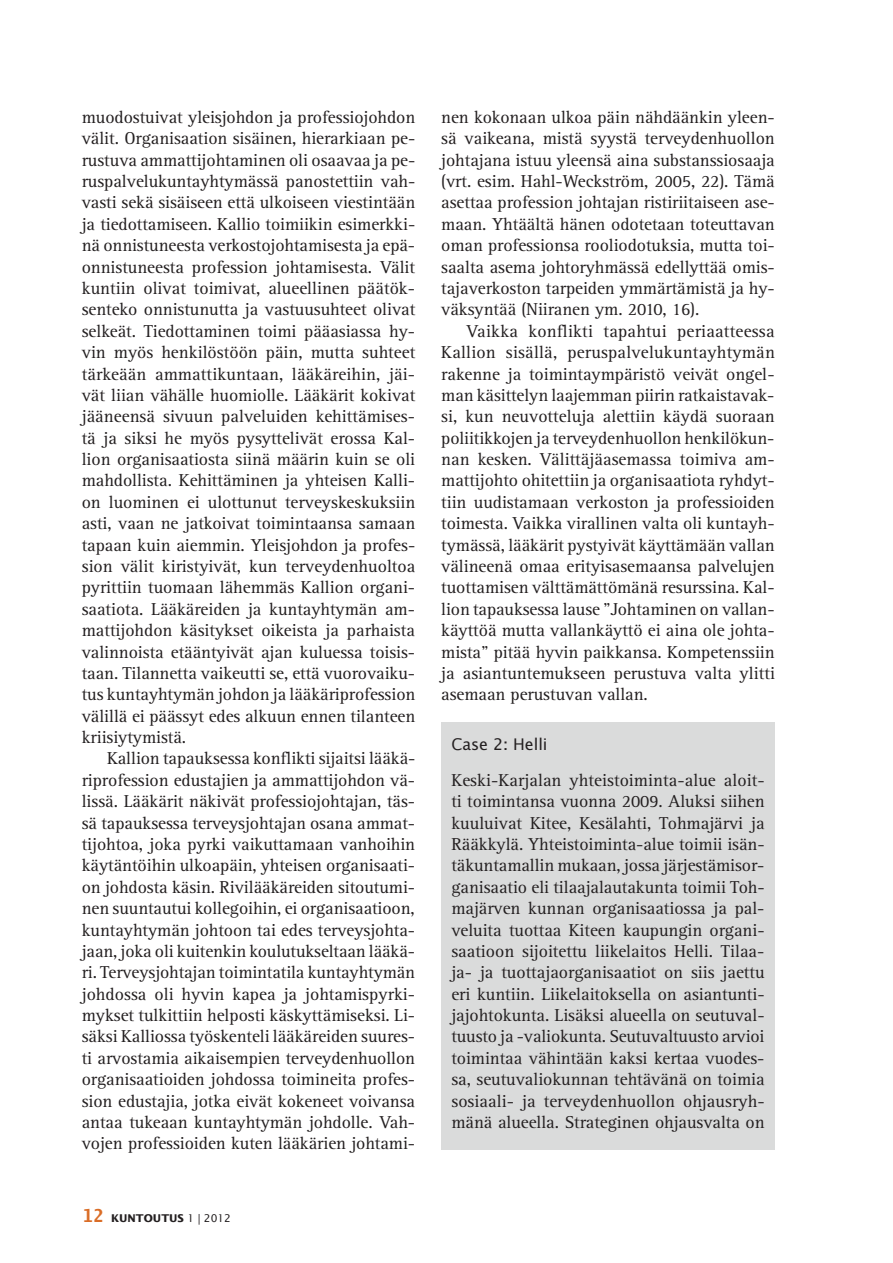
<style>
.page{position:relative;width:893px;height:1263px;background:#fff}
.page>*{position:absolute;margin:0;border:0;box-sizing:border-box;transform-origin:0 0}
.t1{font:17.85px/21.5px "Rotis Serif Std";letter-spacing:-.005em;color:#231f20;text-align:justify}
.t2{font:16.05px "Lucida Sans Std";letter-spacing:-.005em;color:#231f20}
.t3{font:700 10.65px "Lucida Sans Std";color:#231f20}
.s1{font-family:"Lucida Sans Typewriter Std";font-size:17.85px;color:#da6d27}
.s2{font-weight:400}
</style>
<div class="page">
<div style="left:441px;top:722px;width:334px;height:428px;background:#dadbdb"></div>
<p class="t1" style="left:82px;top:108px;width:335px">muodostuivat yleisjohdon ja professiojohdon välit. Organisaation sisäinen, hierarkiaan pe&shy;rustuva ammattijohtaminen oli osaavaa ja pe&shy;ruspalvelukuntayhtymässä panostettiin vah&shy;vasti sekä sisäiseen että ulkoiseen viestintään ja tiedottamiseen. Kallio toimiikin esimerkki&shy;nä onnistuneesta verkostojohtamisesta ja epä&shy;onnistuneesta profession johtamisesta. Välit kuntiin olivat toimivat, alueellinen päätök&shy;senteko onnistunutta ja vastuusuhteet olivat selkeät. Tiedottaminen toimi pääasiassa hy&shy;vin myös henkilöstöön päin, mutta suhteet tärkeään ammattikuntaan, lääkäreihin, jäi&shy;vät liian vähälle huomiolle. Lääkärit kokivat jääneensä sivuun palveluiden kehittämises&shy;tä ja siksi he myös pysyttelivät erossa Kal&shy;lion organisaatiosta siinä määrin kuin se oli mahdollista. Kehittäminen ja yhteisen Kalli&shy;on luominen ei ulottunut terveyskeskuksiin asti, vaan ne jatkoivat toimintaansa samaan tapaan kuin aiemmin. Yleisjohdon ja profes&shy;sion välit kiristyivät, kun terveydenhuoltoa pyrittiin tuomaan lähemmäs Kallion organi&shy;saatiota. Lääkäreiden ja kuntayhtymän am&shy;mattijohdon käsitykset oikeista ja parhaista valinnoista etääntyivät ajan kuluessa toisis&shy;taan. Tilannetta vaikeutti se, että vuorovaiku&shy;tus kuntayhtymän johdon ja lääkäriprofession välillä ei päässyt edes alkuun ennen tilanteen kriisiytymistä.</p>
<p class="t1" style="left:82px;top:750px;width:335px;text-indent:25px">Kallion tapauksessa konflikti sijaitsi lääkä&shy;riprofession edustajien ja ammattijohdon vä&shy;lissä. Lääkärit näkivät professiojohtajan, täs&shy;sä tapauksessa terveysjohtajan osana ammat&shy;tijohtoa, joka pyrki vaikuttamaan vanhoihin käytäntöihin ulkoapäin, yhteisen organisaati&shy;on johdosta käsin. Rivilääkäreiden sitoutumi&shy;nen suuntautui kollegoihin, ei organisaatioon, kuntayhtymän johtoon tai edes terveysjohta&shy;jaan, joka oli kuitenkin koulutukseltaan lääkä&shy;ri. Terveysjohtajan toimintatila kuntayhtymän johdossa oli hyvin kapea ja johtamispyrki&shy;mykset tulkittiin helposti käskyttämiseksi. Li&shy;säksi Kalliossa työskenteli lääkäreiden suures&shy;ti arvostamia aikaisempien terveydenhuollon organisaatioiden johdossa toimineita profes&shy;sion edustajia, jotka eivät kokeneet voivansa antaa tukeaan kuntayhtymän johdolle. Vah&shy;vojen professioiden kuten lääkärien johtami-</p>
<p class="t3" style="left:83px;top:1214px;width:150px"><span class="s1">12</span> KUNTOUTUS <span class="s2">1 | 2012</span></p>
<p class="t1" style="left:441px;top:108px;width:335px">nen kokonaan ulkoa päin nähdäänkin yleen&shy;sä vaikeana, mistä syystä terveydenhuollon johtajana istuu yleensä aina substanssiosaaja (vrt. esim. Hahl-Weckström, 2005, 22). Tämä asettaa profession johtajan ristiriitaiseen ase&shy;maan. Yhtäältä hänen odotetaan toteuttavan oman professionsa rooliodotuksia, mutta toi&shy;saalta asema johtoryhmässä edellyttää omis&shy;tajaverkoston tarpeiden ymmärtämistä ja hy&shy;väksyntää (Niiranen ym. 2010, 16).</p>
<p class="t1" style="left:441px;top:322px;width:335px;text-indent:25px">Vaikka konflikti tapahtui periaatteessa Kallion sisällä, peruspalvelukuntayhtymän rakenne ja toimintaympäristö veivät ongel&shy;man käsittelyn laajemman piirin ratkaistavak&shy;si, kun neuvotteluja alettiin käydä suoraan poliitikkojen ja terveydenhuollon henkilökun&shy;nan kesken. Välittäjäasemassa toimiva am&shy;mattijohto ohitettiin ja organisaatiota ryhdyt&shy;tiin uudistamaan verkoston ja professioiden toimesta. Vaikka virallinen valta oli kuntayh&shy;tymässä, lääkärit pystyivät käyttämään vallan välineenä omaa erityisasemaansa palvelujen tuottamisen välttämättömänä resurssina. Kal&shy;lion tapauksessa lause ”Johtaminen on vallan&shy;käyttöä mutta vallankäyttö ei aina ole johta&shy;mista” pitää hyvin paikkansa. Kompetenssiin ja asiantuntemukseen perustuva valta ylitti asemaan perustuvan vallan.</p>
<p class="t2" style="left:451px;top:735px;width:98px">Case 2: Helli</p>
<p class="t1" style="left:451px;top:771px;width:315px">Keski-Karjalan yhteistoiminta-alue aloit&shy;ti toimintansa vuonna 2009. Aluksi siihen kuuluivat Kitee, Kesälahti, Tohmajärvi ja Rääkkylä. Yhteistoiminta-alue toimii isän&shy;täkuntamallin mukaan, jossa järjestämisor&shy;ganisaatio eli tilaajalautakunta toimii Toh&shy;majärven kunnan organisaatiossa ja pal&shy;veluita tuottaa Kiteen kaupungin organi&shy;saatioon sijoitettu liikelaitos Helli. Tilaa&shy;ja- ja tuottajaorganisaatiot on siis jaettu eri kuntiin. Liikelaitoksella on asiantunti&shy;jajohtokunta. Lisäksi alueella on seutuval&shy;tuusto ja -valiokunta. Seutuvaltuusto arvioi toimintaa vähintään kaksi kertaa vuodes&shy;sa, seutuvaliokunnan tehtävänä on toimia sosiaali- ja terveydenhuollon ohjausryh&shy;mänä alueella. Strateginen ohjausvalta on</p>
</div>
